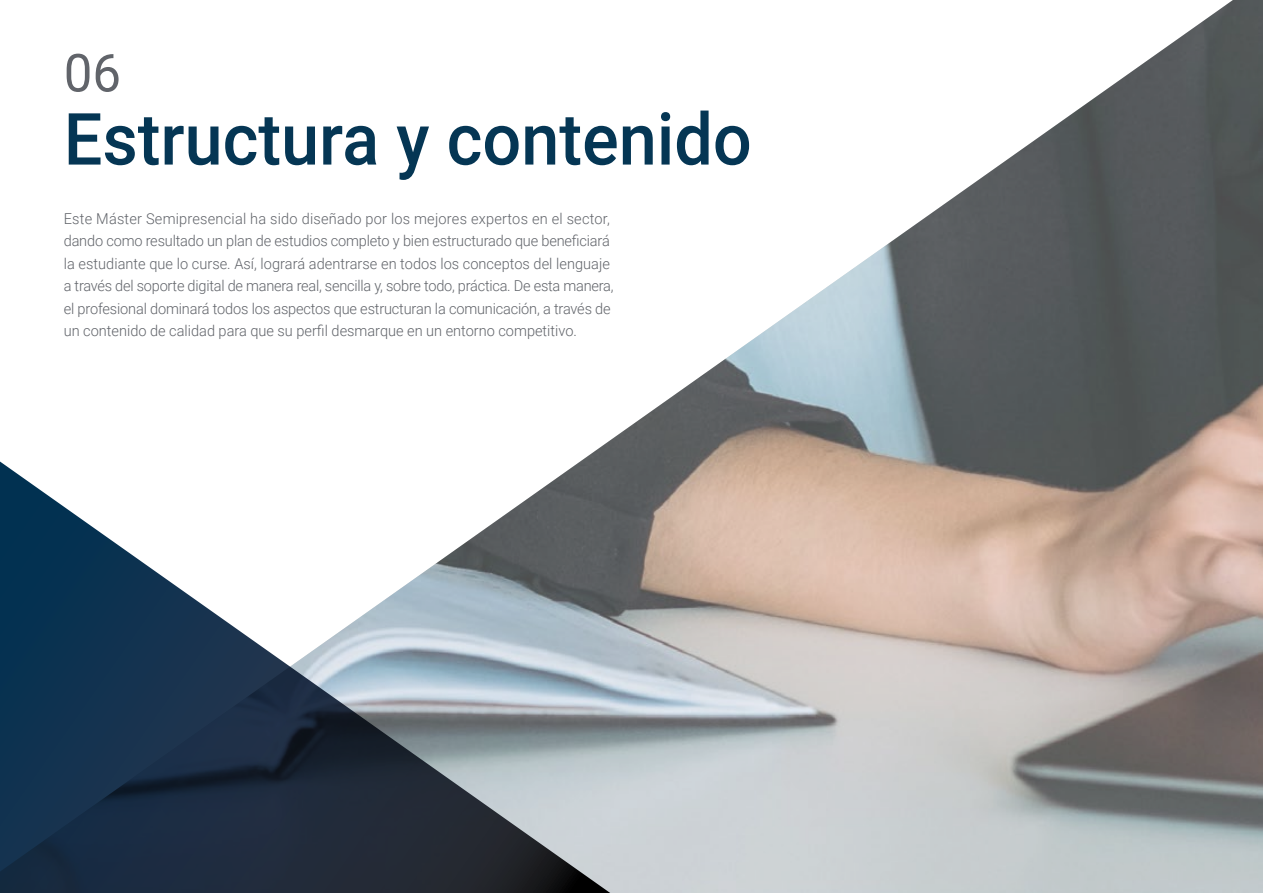
<style>
.page{position:relative;width:1263px;height:893px;background:#fff}
.page>*{position:absolute;margin:0;border:0;box-sizing:border-box;transform-origin:0 0}
.t1{font:500 72px "Roboto";color:#053654;scale:.95 1}
.t2{font:52.5px "Roboto";color:#61646a}
.t3{font:300 15px/22.5px "Roboto";letter-spacing:-.01em;color:#61646a}
</style>
<div class="page">
<img style="left:602px;top:0;width:661px;height:893px">
<svg style="left:0;top:446px;width:640px;height:447px"></svg>
<h2 class="t2" style="left:64px;top:36px;width:59px">06</h2>
<h1 class="t1" style="left:64px;top:89px;width:726px">Estructura y contenido</h1>
<p class="t3" style="left:64px;top:207px;width:551px">Este Máster Semipresencial ha sido diseñado por los mejores expertos en el sector, dando como resultado un plan de estudios completo y bien estructurado que beneficiará la estudiante que lo curse. Así, logrará adentrarse en todos los conceptos del lenguaje a través del soporte digital de manera real, sencilla y, sobre todo, práctica. De esta manera, el profesional dominará todos los aspectos que estructuran la comunicación, a través de un contenido de calidad para que su perfil desmarque en un entorno competitivo.</p>
</div>
